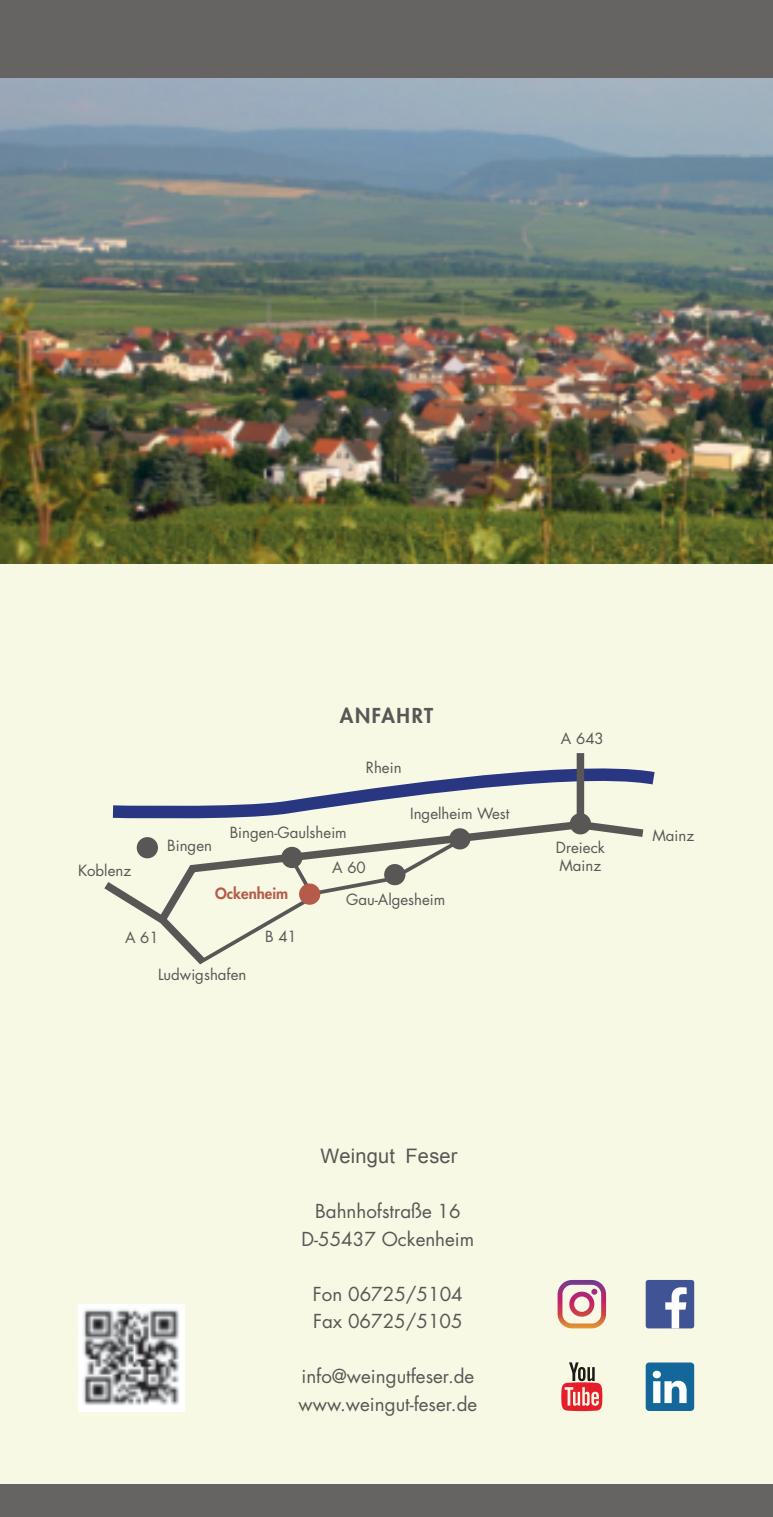
<style>
.page{position:relative;width:773px;height:1517px;background:#fff}
.page>*{position:absolute;margin:0;border:0;box-sizing:border-box;transform-origin:0 0}
.t1{font:20px "Arial";letter-spacing:.01em;color:#595755}
.t2{font:800 20px "Futura Std";letter-spacing:.08em;color:#595755}
.t3{font:18.75px/27.5px "Futura Std";color:#595755}
.t4{font:15px/18px "Futura Std";color:#595755}
.t5{font:800 15px "Futura Std";color:#b65b49}
</style>
<div class="page">
<div style="left:0;top:563px;width:772px;height:954px;background:#f7f9e5"></div>
<img style="left:0;top:78px;width:772px;height:485px">
<div style="left:0;top:0;width:772px;height:78px;background:#656462"></div>
<div style="left:0;top:1484px;width:772px;height:33px;background:#656462"></div>
<svg style="left:112px;top:763px;width:543px;height:56px"></svg>
<svg style="left:151px;top:817px;width:500px;height:31px"></svg>
<div style="left:576px;top:753px;width:8px;height:71px;background:#595755"></div>
<div style="left:449px;top:828px;width:21px;height:21px;background:#595755;border-radius:50%"></div>
<svg style="left:104px;top:835px;width:361px;height:130px"></svg>
<div style="left:384px;top:864px;width:21px;height:21px;background:#595755;border-radius:50%"></div>
<div style="left:281px;top:847px;width:21px;height:21px;background:#595755;border-radius:50%"></div>
<div style="left:299px;top:883px;width:21px;height:21px;background:#b65b49;border-radius:50%"></div>
<div style="left:569px;top:813px;width:22px;height:21px;background:#595755;border-radius:50%"></div>
<img style="left:78px;top:1304px;width:106px;height:107px">
<div style="left:645px;top:1280px;width:49px;height:48px;background:#405394;border-radius:3px"></div>
<svg style="left:665px;top:1287px;width:21px;height:41px"></svg>
<svg style="left:557px;top:1280px;width:49px;height:48px"></svg>
<div style="left:645px;top:1362px;width:49px;height:49px;background:#13679b;border-radius:4px"></div>
<svg style="left:652px;top:1370px;width:34px;height:33px"></svg>
<svg style="left:561px;top:1362px;width:41px;height:49px"></svg>
<h1 class="t2" style="left:340px;top:706px;width:95px">ANFAHRT</h1>
<p class="t4" style="left:366px;top:759px;width:37px">Rhein</p>
<p class="t4" style="left:78px;top:862px;width:55px">Koblenz</p>
<p class="t4" style="left:125px;top:929px;width:35px">A 61</p>
<p class="t4" style="left:167px;top:837px;width:46px">Bingen</p>
<p class="t4" style="left:230px;top:824px;width:119px">Bingen-Gaulsheim</p>
<p class="t4" style="left:332px;top:859px;width:35px">A 60</p>
<p class="t4" style="left:410px;top:805px;width:101px">Ingelheim West</p>
<p class="t5" style="left:215px;top:886px;width:74px">Ockenheim</p>
<p class="t4" style="left:265px;top:928px;width:33px">B 41</p>
<p class="t4" style="left:346px;top:891px;width:101px">Gau-Algesheim</p>
<p class="t4" style="left:158px;top:966px;width:90px">Ludwigshafen</p>
<p class="t4" style="left:561px;top:730px;width:44px">A 643</p>
<p class="t4" style="left:556px;top:839px;width:50px">Dreieck<br>Mainz</p>
<p class="t4" style="left:652px;top:827px;width:43px">Mainz</p>
<h1 class="t1" style="left:320px;top:1148px;width:138px">Weingut Feser</h1>
<p class="t3" style="left:301px;top:1198px;width:174px;text-align:center">Bahnhofstraße 16<br>D-55437 Ockenheim</p>
<p class="t3" style="left:313px;top:1281px;width:151px">Fon 06725/5104<br>Fax 06725/5105</p>
<p class="t3" style="left:298px;top:1363px;width:180px">info@weingutfeser.de www.weingut-feser.de</p>
</div>
